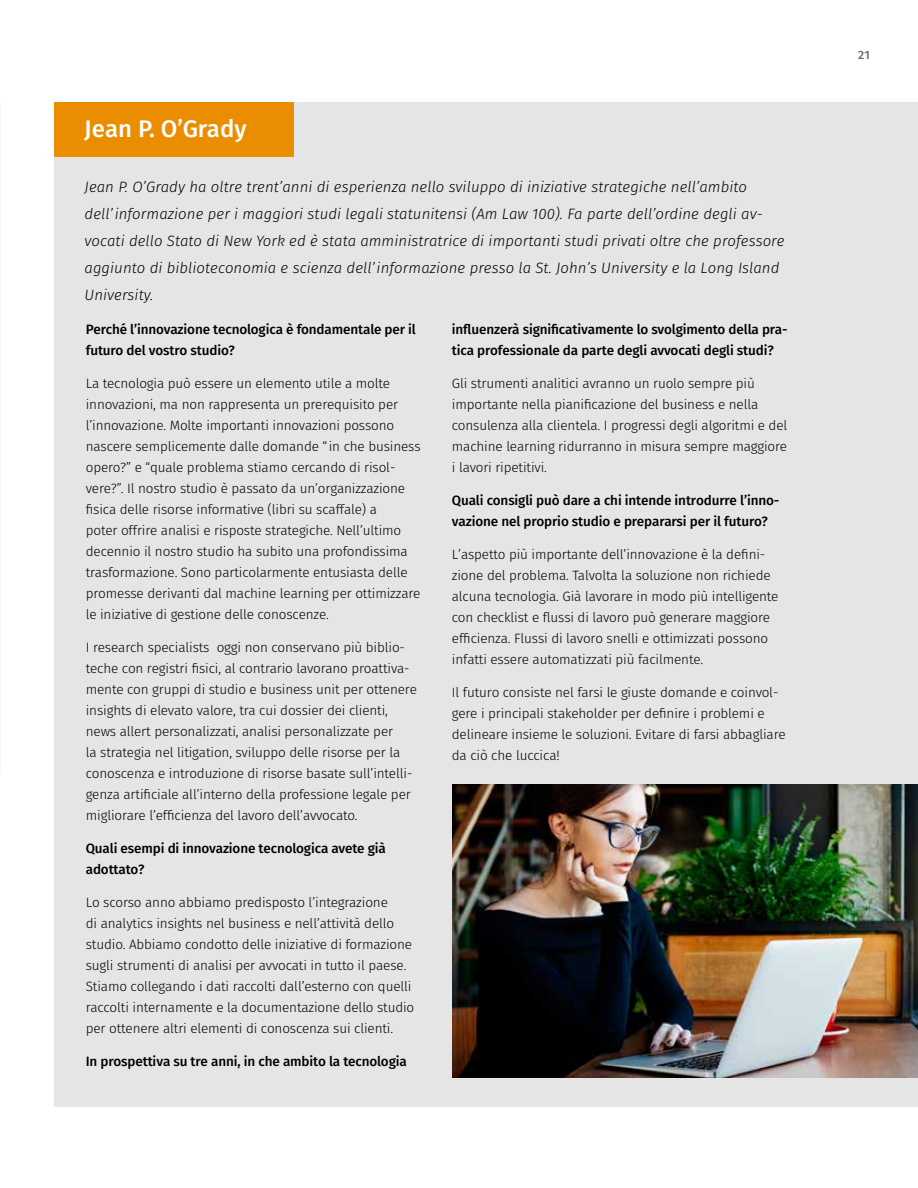
<style>
.page{position:relative;width:918px;height:1188px;background:#fff}
.page>*{position:absolute;margin:0;border:0;box-sizing:border-box;transform-origin:0 0}
.t1{font:500 24px "Fira Sans";color:#fff}
.t2{font:italic 300 15px/27px "Fira Sans";letter-spacing:.005em;color:#000}
.t3{font:300 13.5px/21px "Fira Sans";letter-spacing:-.01em;color:#000}
.t4{font:500 13.5px/21px "Fira Sans";letter-spacing:-.01em;color:#000}
.t5{font:500 12px "Fira Sans";color:#6b6b6a}
</style>
<div class="page">
<div style="left:54px;top:103px;width:864px;height:1004px;background:#e5e5e5"></div>
<div style="left:54px;top:102px;width:239px;height:55px;background:#ea8d00"></div>
<img style="left:452px;top:784px;width:466px;height:294px">
<h1 class="t1" style="left:84px;top:109px;width:164px">Jean P. O’Grady</h1>
<p class="t2" style="left:85px;top:174px;width:701px">Jean P. O’Grady ha oltre trent’anni di esperienza nello sviluppo di iniziative strategiche nell’ambito dell’informazione per i maggiori studi legali statunitensi (Am Law 100). Fa parte dell’ordine degli av&shy;vocati dello Stato di New York ed è stata amministratrice di importanti studi privati oltre che professore aggiunto di biblioteconomia e scienza dell’informazione presso la St. John’s University e la Long Island University.</p>
<p class="t4" style="left:86px;top:318px;width:332px">Perché l’innovazione tecnologica è fondamentale per il futuro del vostro studio?</p>
<p class="t3" style="left:86px;top:373px;width:336px">La tecnologia può essere un elemento utile a molte innovazioni, ma non rappresenta un prerequisito per l’innovazione. Molte importanti innovazioni possono nascere semplicemente dalle domande “in che business opero?” e “quale problema stiamo cercando di risol&shy;vere?”. Il nostro studio è passato da un’organizzazione fisica delle risorse informative (libri su scaffale) a<br>poter offrire analisi e risposte strategiche. Nell’ultimo decennio il nostro studio ha subito una profondissima trasformazione. Sono particolarmente entusiasta delle promesse derivanti dal machine learning per ottimizzare le iniziative di gestione delle conoscenze.</p>
<p class="t3" style="left:86px;top:637px;width:333px">I research specialists oggi non conservano più biblio&shy;teche con registri fisici, al contrario lavorano proattiva&shy;mente con gruppi di studio e business unit per ottenere insights di elevato valore, tra cui dossier dei clienti, news allert personalizzati, analisi personalizzate per<br>la strategia nel litigation, sviluppo delle risorse per la conoscenza e introduzione di risorse basate sull’intelli&shy;genza artificiale all’interno della professione legale per migliorare l’efficienza del lavoro dell’avvocato.</p>
<p class="t4" style="left:86px;top:838px;width:302px">Quali esempi di innovazione tecnologica avete già adottato?</p>
<p class="t3" style="left:86px;top:892px;width:330px">Lo scorso anno abbiamo predisposto l’integrazione<br>di analytics insights nel business e nell’attività dello studio. Abbiamo condotto delle iniziative di formazione sugli strumenti di analisi per avvocati in tutto il paese.<br>Stiamo collegando i dati raccolti dall’esterno con quelli raccolti internamente e la documentazione dello studio per ottenere altri elementi di conoscenza sui clienti.</p>
<p class="t4" style="left:86px;top:1051px;width:323px">In prospettiva su tre anni, in che ambito la tecnologia</p>
<p class="t4" style="left:452px;top:318px;width:337px">influenzerà significativamente lo svolgimento della pra&shy;tica professionale da parte degli avvocati degli studi?</p>
<p class="t3" style="left:452px;top:373px;width:337px">Gli strumenti analitici avranno un ruolo sempre più importante nella pianificazione del business e nella consulenza alla clientela. I progressi degli algoritmi e del machine learning ridurranno in misura sempre maggiore i lavori ripetitivi.</p>
<p class="t4" style="left:452px;top:489px;width:329px">Quali consigli può dare a chi intende introdurre l’inno&shy;vazione nel proprio studio e prepararsi per il futuro?</p>
<p class="t3" style="left:452px;top:544px;width:328px">L’aspetto più importante dell’innovazione è la defini&shy;zione del problema. Talvolta la soluzione non richiede alcuna tecnologia. Già lavorare in modo più intelligente con checklist e flussi di lavoro può generare maggiore efficienza. Flussi di lavoro snelli e ottimizzati possono infatti essere automatizzati più facilmente.</p>
<p class="t3" style="left:452px;top:682px;width:335px">Il futuro consiste nel farsi le giuste domande e coinvol&shy;gere i principali stakeholder per definire i problemi e delineare insieme le soluzioni. Evitare di farsi abbagliare da ciò che luccica!</p>
<p class="t5" style="left:858px;top:45px;width:13px">21</p>
</div>
